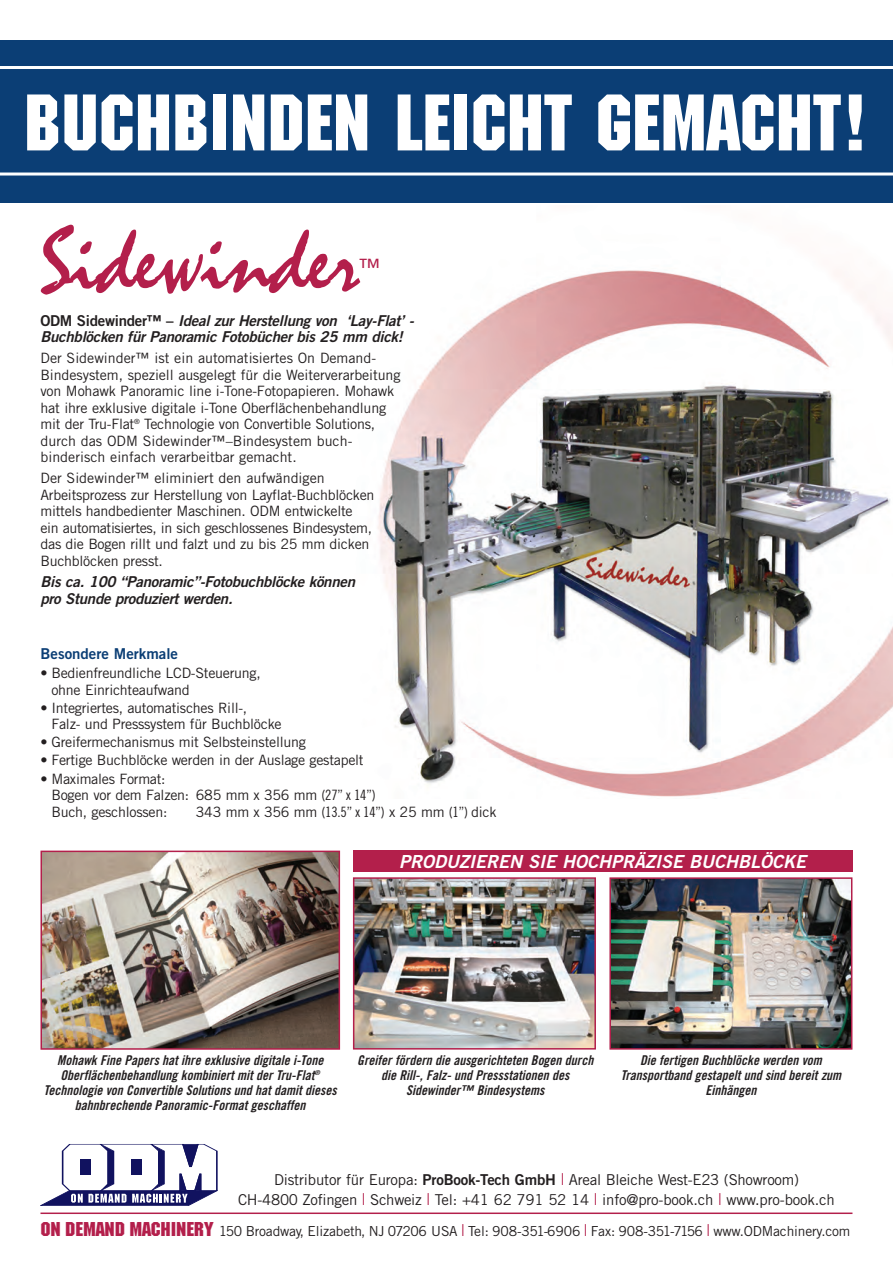
<style>
.page{position:relative;width:893px;height:1263px;background:#fff}
.page>*{position:absolute;margin:0;border:0;box-sizing:border-box;transform-origin:0 0}
.t1{font:94.5px "Mistral";letter-spacing:-.015em;color:#b31f4b}
.t2{font:78px "Machine";color:#fff}
.t3{font:22.5px "Trade Gothic";color:#b31f4b}
.t4{font:italic 18px "Trade Gothic Bold Two";color:#fff}
.t5{font:italic 15px/16.5px "Trade Gothic Bold Two";letter-spacing:-.02em;color:#231f20}
.t6{font:15px/19.5px "Trade Gothic";letter-spacing:-.015em;color:#231f20;text-align:center}
.t7{font:15px "Trade Gothic Bold Two";color:#0b3e75}
.t8{font:14.25px/16.5px "Trade Gothic";letter-spacing:-.02em;color:#231f20}
.t9{font:13.8px "Trade Gothic";letter-spacing:-.01em;color:#231f20}
.t10{font:13.5px/15px "Trade Gothic Bold Cond Twenty Obl";color:#231f20;text-align:center}
.s1{font-style:normal}
.s2{font-family:"Trade Gothic Cond Eighteen"}
.s3{font-family:"Trade Gothic Bold Two"}
.s4{font-weight:300;font-size:16.5px;color:#b31f4b}
.s5{font-family:"Machine";font-size:19.5px;color:#b31f4b}
</style>
<div class="page">
<img style="left:377px;top:270px;width:516px;height:527px">
<img style="left:612px;top:880px;width:237px;height:167px">
<div style="left:609px;top:877px;width:243px;height:173px;border:2px solid #b31f4b"></div>
<img style="left:43px;top:853px;width:294px;height:194px">
<div style="left:40px;top:850px;width:300px;height:200px;border:2px solid #b31f4b"></div>
<img style="left:356px;top:880px;width:237px;height:166px">
<div style="left:353px;top:877px;width:243px;height:172px;border:2px solid #b31f4b"></div>
<svg style="left:41px;top:1144px;width:176px;height:62px"></svg>
<hr style="left:40px;top:1212px;width:812px;height:2px;background:#b31f4b">
<div style="left:353px;top:851px;width:499px;height:21px;background:#b31f4b"></div>
<div style="left:0;top:40px;width:893px;height:162px;background:#0b3e75"></div>
<hr style="left:0;top:66px;width:893px;height:3px;background:#fff">
<hr style="left:0;top:172px;width:893px;height:3px;background:#fff">
<h2 class="t2" style="left:24px;top:78px;width:847px">BUCHBINDEN LEICHT GEMACHT!</h2>
<h1 class="t1" style="left:40px;top:204px;width:321px">Sidewinder</h1>
<h3 class="t3" style="left:358px;top:259px;width:24px">™</h3>
<p class="t5" style="left:40px;top:314px;width:375px"><span class="s1">ODM Sidewinder™ –</span> Ideal zur Herstellung von ‘Lay-Flat’ -<br>Buchblöcken für Panoramic Fotobücher bis 25 mm dick!</p>
<p class="t8" style="left:40px;top:351px;width:362px">Der Sidewinder™ ist ein automatisiertes On Demand-Bindesystem, speziell ausgelegt für die Weiterverarbeitung von Mohawk Panoramic line i-Tone-Fotopapieren. Mohawk hat ihre exklusive digitale i-Tone Oberflächenbehandlung mit der Tru-Flat<sup>®</sup> Technologie von Convertible Solutions, durch das ODM Sidewinder™–Bindesystem buch&shy;binderisch einfach verarbeitbar gemacht.</p>
<p class="t8" style="left:40px;top:471px;width:336px">Der Sidewinder™ eliminiert den aufwändigen Arbeitsprozess zur Herstellung von Layflat-Buchblöcken mittels handbedienter Maschinen. ODM entwickelte ein automatisiertes, in sich geschlossenes Bindesystem, das die Bogen rillt und falzt und zu bis 25 mm dicken Buchblöcken presst.</p>
<p class="t5" style="left:40px;top:575px;width:316px">Bis ca. 100 “Panoramic”-Fotobuchblöcke können pro Stunde produziert werden.</p>
<p class="t7" style="left:40px;top:648px;width:139px">Besondere Merkmale</p>
<p class="t8" style="left:51px;top:666px;width:211px;text-indent:-11px">• Bedienfreundliche LCD-Steuerung, ohne Einrichteaufwand</p>
<p class="t8" style="left:51px;top:701px;width:232px;text-indent:-11px">• Integriertes, automatisches Rill-,<br>Falz- und Presssystem für Buchblöcke</p>
<p class="t8" style="left:40px;top:735px;width:267px">• Greifermechanismus mit Selbsteinstellung</p>
<p class="t8" style="left:40px;top:753px;width:325px">• Fertige Buchblöcke werden in der Auslage gestapelt</p>
<p class="t8" style="left:51px;top:771px;width:326px;text-indent:-11px">• Maximales Format:<br>Bogen vor dem Falzen: 685 mm x 356 mm <span class="s2">(27” x 14”)<br></span>Buch, geschlossen:</p>
<p class="t8" style="left:196px;top:804px;width:302px">343 mm x 356 mm <span class="s2">(13.5” x 14”)</span> x 25 mm <span class="s2">(1”)</span> dick</p>
<p class="t4" style="left:399px;top:855px;width:409px">PRODUZIEREN SIE HOCHPRÄZISE BUCHBLÖCKE</p>
<p class="t10" style="left:44px;top:1053px;width:295px">Mohawk Fine Papers hat ihre exklusive digitale i-Tone Oberflächenbehandlung kombiniert mit der Tru-Flat<sup>® </sup>Technologie von Convertible Solutions und hat damit dieses bahnbrechende Panoramic-Format geschaffen</p>
<p class="t10" style="left:357px;top:1053px;width:238px">Greifer fördern die ausgerichteten Bogen durch die Rill-, Falz- und Pressstationen des<br>Sidewinder™ Bindesystems</p>
<p class="t10" style="left:621px;top:1053px;width:222px">Die fertigen Buchblöcke werden vom<br>Transportband gestapelt und sind bereit zum<br>Einhängen</p>
<p class="t6" style="left:238px;top:1172px;width:598px">Distributor für Europa: <span class="s3">ProBook-Tech GmbH</span> <span class="s4">l</span> Areal Bleiche West-E23 (Showroom)<br>CH-4800 Zofingen <span class="s4">l</span> Schweiz <span class="s4">l</span> Tel: +41 62 791 52 14 <span class="s4">l</span> info@pro-book.ch <span class="s4">l</span> www.pro-book.ch</p>
<p class="t9" style="left:40px;top:1225px;width:811px"><span class="s5">ON DEMAND MACHINERY</span> 150 Broadway, Elizabeth, NJ 07206 USA <span class="s4">l</span> Tel: 908-351-6906 <span class="s4">l</span> Fax: 908-351-7156 <span class="s4">l</span> www.ODMachinery.com</p>
</div>
